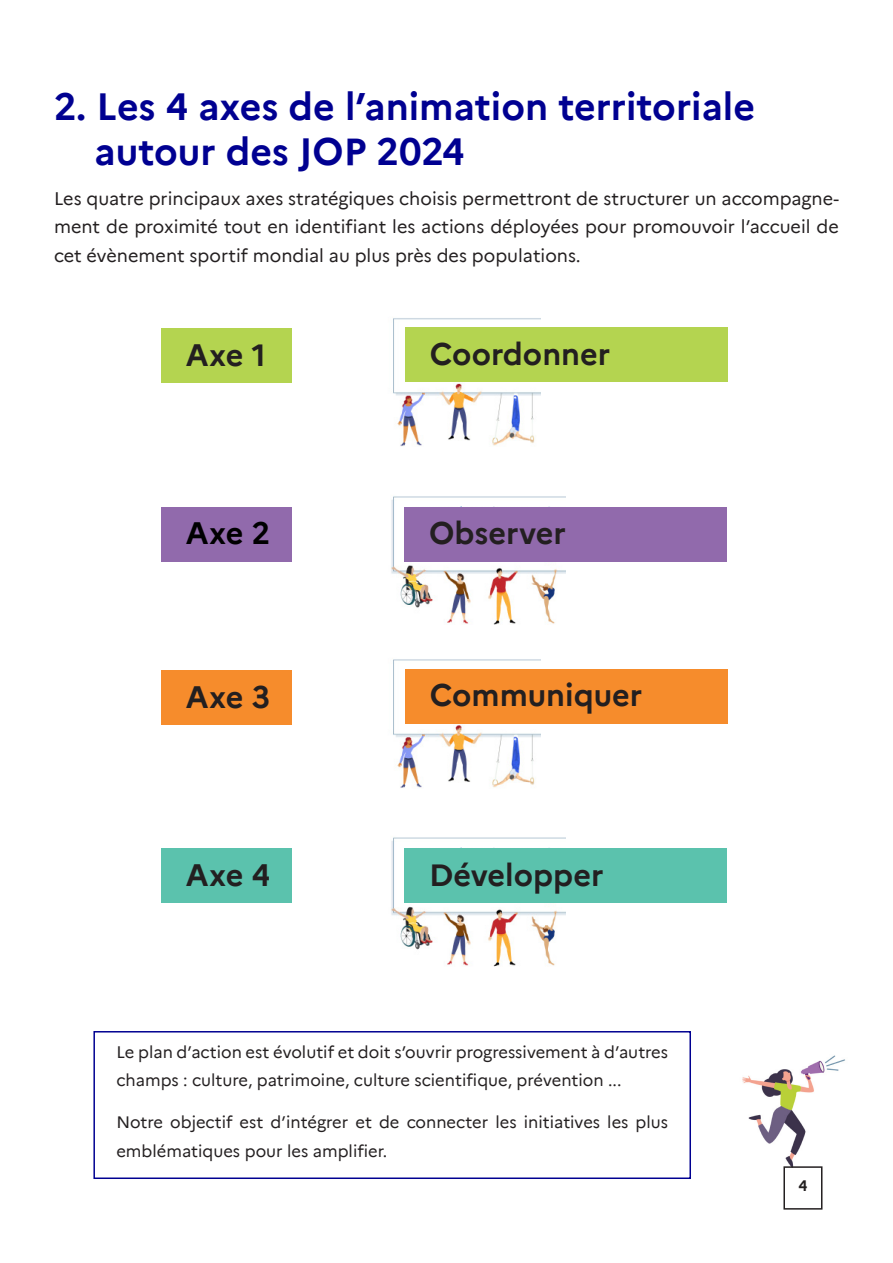
<style>
.page{position:relative;width:893px;height:1263px;background:#fff}
.page>*{position:absolute;margin:0;border:0;box-sizing:border-box;transform-origin:0 0}
.t1{font:700 37.5px "Marianne";color:#000091}
.t2{font:700 30.6px "Marianne";color:#231f20}
.t3{font:700 30.6px "Marianne";color:#000001}
.t4{font:18px/28.5px "Marianne";color:#231f20;text-align:justify}
.t5{font:16.5px/28.5px "Marianne";color:#231f20}
.t6{font:700 15px "Marianne";color:#231f20}
</style>
<div class="page">
<div style="left:93px;top:1031px;width:598px;height:148px;border:2px solid #000091"></div>
<img style="left:391px;top:837px;width:174px;height:130px">
<div style="left:404px;top:849px;width:323px;height:54px;background:#5bc2ad"></div>
<img style="left:393px;top:659px;width:148px;height:129px">
<div style="left:405px;top:669px;width:322px;height:54px;background:#f68c2c"></div>
<div style="left:161px;top:670px;width:131px;height:55px;background:#f68c2c"></div>
<div style="left:161px;top:848px;width:131px;height:55px;background:#5bc2ad"></div>
<img style="left:391px;top:496px;width:174px;height:129px">
<div style="left:404px;top:507px;width:323px;height:54px;background:#916aac"></div>
<img style="left:393px;top:318px;width:148px;height:129px">
<div style="left:405px;top:327px;width:322px;height:55px;background:#b4d450"></div>
<div style="left:161px;top:329px;width:131px;height:54px;background:#b4d450"></div>
<div style="left:161px;top:507px;width:131px;height:54px;background:#916aac"></div>
<img style="left:742px;top:1055px;width:103px;height:140px">
<div style="left:783px;top:1166px;width:39px;height:43px;border:2px solid #231f20"></div>
<p class="t1" style="left:54px;top:77px;width:703px">2. Les 4 axes de l’animation territoriale</p>
<p class="t1" style="left:94px;top:122px;width:372px">autour des JOP 2024</p>
<p class="t4" style="left:54px;top:183px;width:786px">Les quatre principaux axes stratégiques choisis permettront de structurer un accompagne&shy;ment de proximité tout en identifiant les actions déployées pour promouvoir l’accueil de cet évènement sportif mondial au plus près des populations.</p>
<p class="t2" style="left:186px;top:331px;width:82px">Axe 1</p>
<p class="t2" style="left:430px;top:330px;width:182px">Coordonner</p>
<p class="t3" style="left:186px;top:510px;width:86px">Axe 2</p>
<p class="t2" style="left:429px;top:510px;width:138px">Observer</p>
<p class="t2" style="left:186px;top:673px;width:86px">Axe 3</p>
<p class="t2" style="left:430px;top:672px;width:214px">Communiquer</p>
<p class="t2" style="left:186px;top:851px;width:86px">Axe 4</p>
<p class="t2" style="left:429px;top:851px;width:176px">Développer</p>
<p class="t5" style="left:116px;top:1036px;width:553px">Le plan d’action est évolutif et doit s’ouvrir progressivement à d’autres champs : culture, patrimoine, culture scientifique, prévention ...</p>
<p class="t5" style="left:116px;top:1107px;width:553px">Notre objectif est d’intégrer et de connecter les initiatives les plus emblématiques pour les amplifier.</p>
<p class="t6" style="left:798px;top:1174px;width:10px">4</p>
</div>
